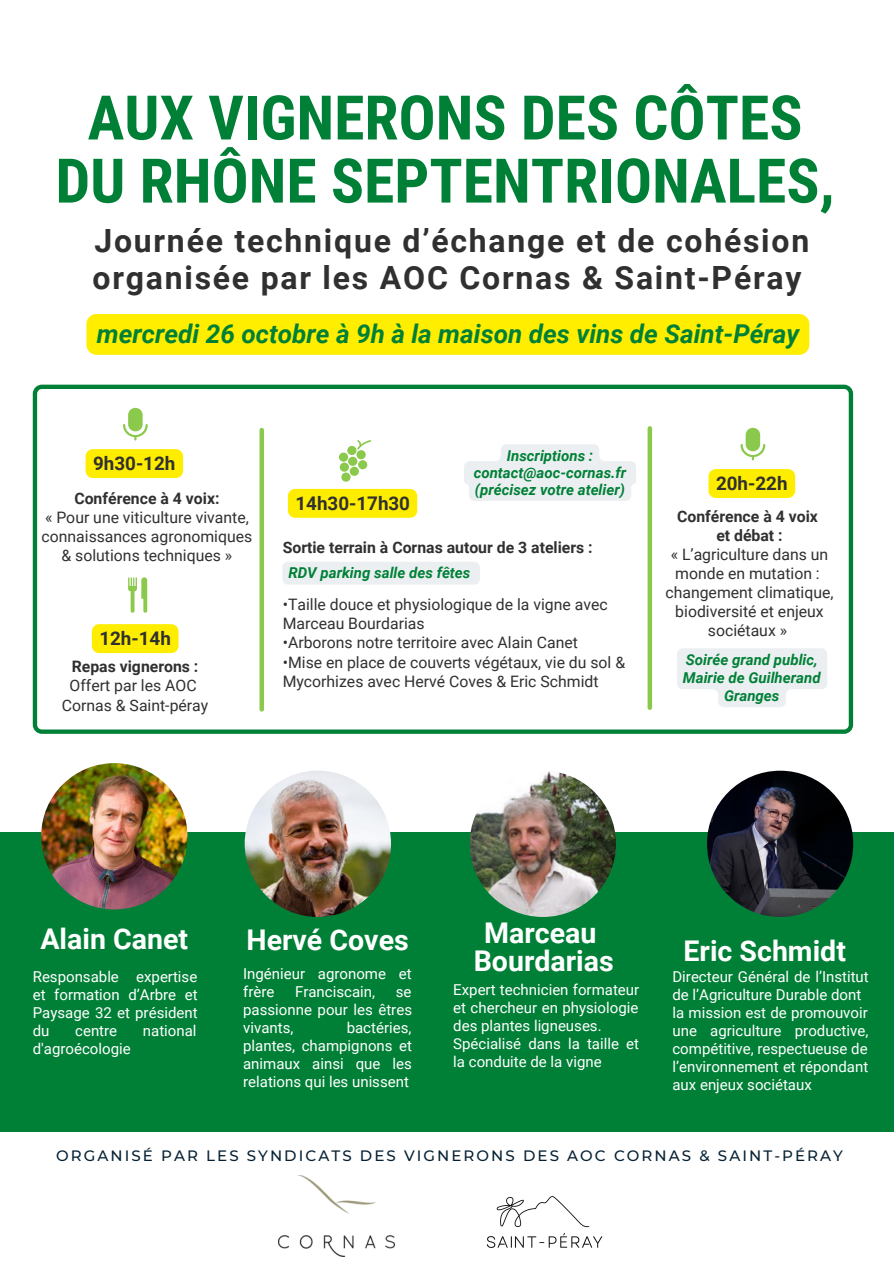
<style>
.page{position:relative;width:894px;height:1264px;background:#fff}
.page>*{position:absolute;margin:0;border:0;box-sizing:border-box;transform-origin:0 0}
.t1{font:700 61.5px/63px "Roboto Condensed";color:#008037;text-align:center}
.t2{font:700 31.95px/37.2px "Roboto";letter-spacing:.055em;color:#303030}
.t3{font:700 28.5px/28.2px "Roboto";color:#fff;text-align:center}
.t4{font:italic 700 25.95px "Roboto";color:#008037}
.t5{font:700 18.75px "Roboto";color:#303030}
.t6{font:15.75px/19.2px "Roboto";color:#303030;text-align:center}
.t7{font:700 15.75px/19.2px "Roboto";color:#303030;text-align:center}
.t8{font:15px/18px "Roboto";color:#fff;text-align:justify}
.t9{font:italic 700 15px/17px "Roboto";color:#008037;text-align:center}
.t10{font:500 15px "Montserrat";letter-spacing:.14em;color:#062133}
</style>
<div class="page">
<div style="left:0;top:832px;width:893px;height:300px;background:#008037"></div>
<svg style="left:33px;top:384px;width:819px;height:349px"></svg>
<div style="left:259px;top:430px;width:5px;height:279px;background:#8bc94d"></div>
<img style="left:41px;top:763px;width:146px;height:146px;border-radius:50%">
<img style="left:244px;top:770px;width:147px;height:147px;border-radius:50%">
<img style="left:469px;top:770px;width:146px;height:147px;border-radius:50%">
<img style="left:706px;top:770px;width:147px;height:147px;border-radius:50%">
<img style="left:278px;top:1175px;width:116px;height:81px">
<img style="left:487px;top:1196px;width:116px;height:52px">
<div style="left:647px;top:428px;width:5px;height:279px;background:#8bc94d"></div>
<svg style="left:128px;top:576px;width:19px;height:37px"></svg>
<div style="left:128px;top:408px;width:15px;height:23px;background:#8bc94d;border-radius:7px"></div>
<svg style="left:123px;top:424px;width:25px;height:16px"></svg>
<div style="left:341px;top:472px;width:9px;height:9px;background:#8bc94d;border-radius:50%"></div>
<div style="left:339px;top:462px;width:10px;height:9px;background:#8bc94d;border-radius:50%"></div>
<svg style="left:349px;top:466px;width:10px;height:10px"></svg>
<div style="left:348px;top:457px;width:9px;height:9px;background:#8bc94d;border-radius:50%"></div>
<div style="left:358px;top:460px;width:9px;height:9px;background:#8bc94d;border-radius:50%"></div>
<div style="left:356px;top:450px;width:9px;height:9px;background:#8bc94d;border-radius:50%"></div>
<div style="left:347px;top:446px;width:9px;height:9px;background:#8bc94d;border-radius:50%"></div>
<div style="left:339px;top:452px;width:9px;height:10px;background:#8bc94d;border-radius:50%"></div>
<svg style="left:357px;top:440px;width:14px;height:9px"></svg>
<div style="left:86px;top:449px;width:97px;height:29px;background:#ffed00"></div>
<div style="left:86px;top:314px;width:723px;height:41px;background:#fe0;border-radius:10px"></div>
<div style="left:92px;top:624px;width:86px;height:29px;background:#ffed00"></div>
<div style="left:288px;top:489px;width:129px;height:29px;background:#ffed00"></div>
<svg style="left:464px;top:444px;width:172px;height:57px"></svg>
<div style="left:745px;top:428px;width:15px;height:23px;background:#8bc94d;border-radius:7px"></div>
<svg style="left:740px;top:444px;width:25px;height:16px"></svg>
<div style="left:708px;top:469px;width:87px;height:29px;background:#ffed00"></div>
<svg style="left:676px;top:648px;width:150px;height:59px"></svg>
<div style="left:282px;top:561px;width:198px;height:23px;background:#eceff1;border-radius:6px"></div>
<h1 class="t1" style="left:55px;top:87px;width:780px">AUX VIGNERONS DES CÔTES<br>DU RHÔNE SEPTENTRIONALES,</h1>
<h2 class="t2" style="left:92px;top:222px;width:718px">Journée technique d’échange et de cohésion organisée par les AOC Cornas &amp; Saint-Péray</h2>
<h3 class="t4" style="left:97px;top:319px;width:703px">mercredi 26 octobre à 9h à la maison des vins de Saint-Péray</h3>
<p class="t5" style="left:93px;top:452px;width:84px">9h30-12h</p>
<p class="t7" style="left:74px;top:489px;width:147px">Conférence à 4 voix:</p>
<p class="t6" style="left:42px;top:508px;width:212px">« Pour une viticulture vivante, connaissances agronomiques &amp; solutions techniques »</p>
<p class="t5" style="left:99px;top:627px;width:73px">12h-14h</p>
<p class="t7" style="left:72px;top:657px;width:128px">Repas vignerons :</p>
<p class="t6" style="left:62px;top:676px;width:148px">Offert par les AOC<br>Cornas &amp; Saint-péray</p>
<p class="t5" style="left:295px;top:492px;width:116px">14h30-17h30</p>
<p class="t9" style="left:473px;top:447px;width:154px">Inscriptions : contact@aoc-cornas.fr (précisez votre atelier)</p>
<p class="t7" style="left:282px;top:537px;width:311px">Sortie terrain à Cornas autour de 3 ateliers :</p>
<p class="t9" style="left:288px;top:564px;width:183px">RDV parking salle des fêtes</p>
<p class="t6" style="left:282px;top:595px;width:326px;text-align:left">•Taille douce et physiologique de la vigne avec<br>Marceau Bourdarias</p>
<p class="t6" style="left:282px;top:633px;width:296px">•Arborons notre territoire avec Alain Canet</p>
<p class="t6" style="left:282px;top:652px;width:344px;text-align:left">•Mise en place de couverts végétaux, vie du sol &amp;<br>Mycorhizes avec Hervé Coves &amp; Eric Schmidt</p>
<p class="t5" style="left:715px;top:472px;width:73px">20h-22h</p>
<p class="t7" style="left:677px;top:506px;width:142px">Conférence à 4 voix et débat :</p>
<p class="t6" style="left:665px;top:545px;width:169px">« L’agriculture dans un monde en mutation : changement climatique, biodiversité et enjeux sociétaux »</p>
<p class="t9" style="left:682px;top:650px;width:139px;line-height:18px">Soirée grand public,<br>Mairie de Guilherand<br>Granges</p>
<h3 class="t3" style="left:40px;top:925px;width:149px">Alain Canet</h3>
<p class="t8" style="left:33px;top:967px;width:166px">Responsable expertise et formation d’Arbre et Paysage 32 et président du</p>
<p class="t8" style="left:75px;top:1021px;width:44px">centre</p>
<p class="t8" style="left:143px;top:1021px;width:55px">national</p>
<p class="t8" style="left:33px;top:1039px;width:99px">d'agroécologie</p>
<h3 class="t3" style="left:246px;top:926px;width:164px">Hervé Coves</h3>
<p class="t8" style="left:243px;top:965px;width:170px">Ingénieur agronome et frère</p>
<p class="t8" style="left:295px;top:983px;width:81px">Franciscain,</p>
<p class="t8" style="left:243px;top:983px;width:170px;text-indent:152px">se passionne pour les êtres vivants,</p>
<p class="t8" style="left:243px;top:1019px;width:170px;text-indent:103px">bactéries, plantes, champignons et animaux ainsi que les relations qui les unissent</p>
<h3 class="t3" style="left:473px;top:919px;width:141px">Marceau<br>Bourdarias</h3>
<p class="t8" style="left:453px;top:981px;width:187px;text-align:left">Expert technicien formateur et chercheur en physiologie des plantes ligneuses.<br>Spécialisé dans la taille et la conduite de la vigne</p>
<h3 class="t3" style="left:683px;top:937px;width:164px">Eric Schmidt</h3>
<p class="t8" style="left:672px;top:967px;width:198px;text-align:left">Directeur Général de l’Institut de l’Agriculture Durable dont la mission est de promouvoir une agriculture productive, compétitive, respectueuse de l’environnement et répondant aux enjeux sociétaux</p>
<p class="t10" style="left:56px;top:1146px;width:788px">ORGANISÉ PAR LES SYNDICATS DES VIGNERONS DES AOC CORNAS &amp; SAINT-PÉRAY</p>
</div>
